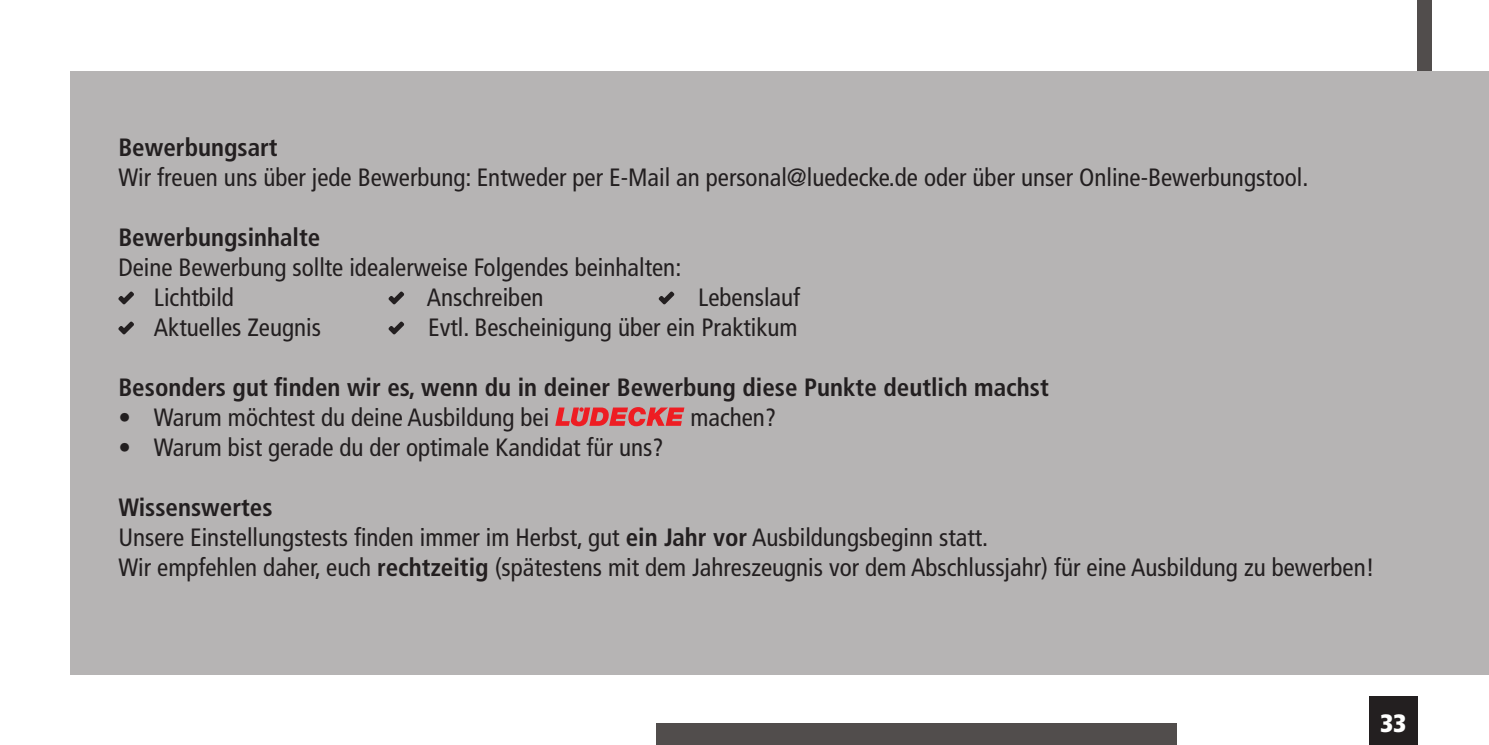
<style>
.page{position:relative;width:1489px;height:745px;background:#fff}
.page>*{position:absolute;margin:0;border:0;box-sizing:border-box;transform-origin:0 0}
.t1{font:condensed 25px "Frutiger LT Std";color:#231f20}
.t2{font:700 condensed 25px "Frutiger LT Std";color:#231f20}
.t3{font:900 condensed 25px "Frutiger LT Std";color:#fff}
.s1{font-weight:700}
</style>
<div class="page">
<div style="left:71px;top:71px;width:1417px;height:602px;background:#b6b4b4"></div>
<svg style="left:118px;top:291px;width:16px;height:13px"></svg>
<svg style="left:388px;top:291px;width:16px;height:13px"></svg>
<svg style="left:658px;top:291px;width:16px;height:13px"></svg>
<svg style="left:118px;top:321px;width:16px;height:13px"></svg>
<svg style="left:388px;top:321px;width:16px;height:13px"></svg>
<svg style="left:555px;top:407px;width:129px;height:19px"></svg>
<div style="left:1417px;top:0;width:14px;height:71px;background:#514d4c"></div>
<div style="left:656px;top:723px;width:519px;height:21px;background:#514d4c"></div>
<div style="left:1368px;top:696px;width:49px;height:48px;background:#231f20"></div>
<p class="t2" style="left:118px;top:132px;width:161px">Bewerbungsart</p>
<p class="t1" style="left:118px;top:163px;width:1191px">Wir freuen uns über jede Bewerbung: Entweder per E-Mail an personal@luedecke.de oder über unser Online-Bewerbungstool.</p>
<p class="t2" style="left:118px;top:222px;width:203px">Bewerbungsinhalte</p>
<p class="t1" style="left:118px;top:253px;width:564px">Deine Bewerbung sollte idealerweise Folgendes beinhalten:</p>
<p class="t1" style="left:154px;top:283px;width:82px">Lichtbild</p>
<p class="t1" style="left:427px;top:283px;width:118px">Anschreiben</p>
<p class="t1" style="left:698px;top:283px;width:103px">Lebenslauf</p>
<p class="t1" style="left:154px;top:313px;width:169px">Aktuelles Zeugnis</p>
<p class="t1" style="left:428px;top:313px;width:371px">Evtl. Bescheinigung über ein Praktikum</p>
<p class="t2" style="left:118px;top:372px;width:931px">Besonders gut finden wir es, wenn du in deiner Bewerbung diese Punkte deutlich machst</p>
<p class="t1" style="left:118px;top:403px;width:432px">• Warum möchtest du deine Ausbildung bei</p>
<p class="t1" style="left:690px;top:403px;width:87px">machen?</p>
<p class="t1" style="left:118px;top:433px;width:546px">• Warum bist gerade du der optimale Kandidat für uns?</p>
<p class="t2" style="left:118px;top:492px;width:156px">Wissenswertes</p>
<p class="t1" style="left:118px;top:523px;width:871px">Unsere Einstellungstests finden immer im Herbst, gut <span class="s1">ein Jahr vor</span> Ausbildungsbeginn statt.</p>
<p class="t1" style="left:118px;top:553px;width:1257px">Wir empfehlen daher, euch <span class="s1">rechtzeitig</span> (spätestens mit dem Jahreszeugnis vor dem Abschlussjahr) für eine Ausbildung zu bewerben!</p>
<p class="t3" style="left:1380px;top:707px;width:28px">33</p>
</div>
